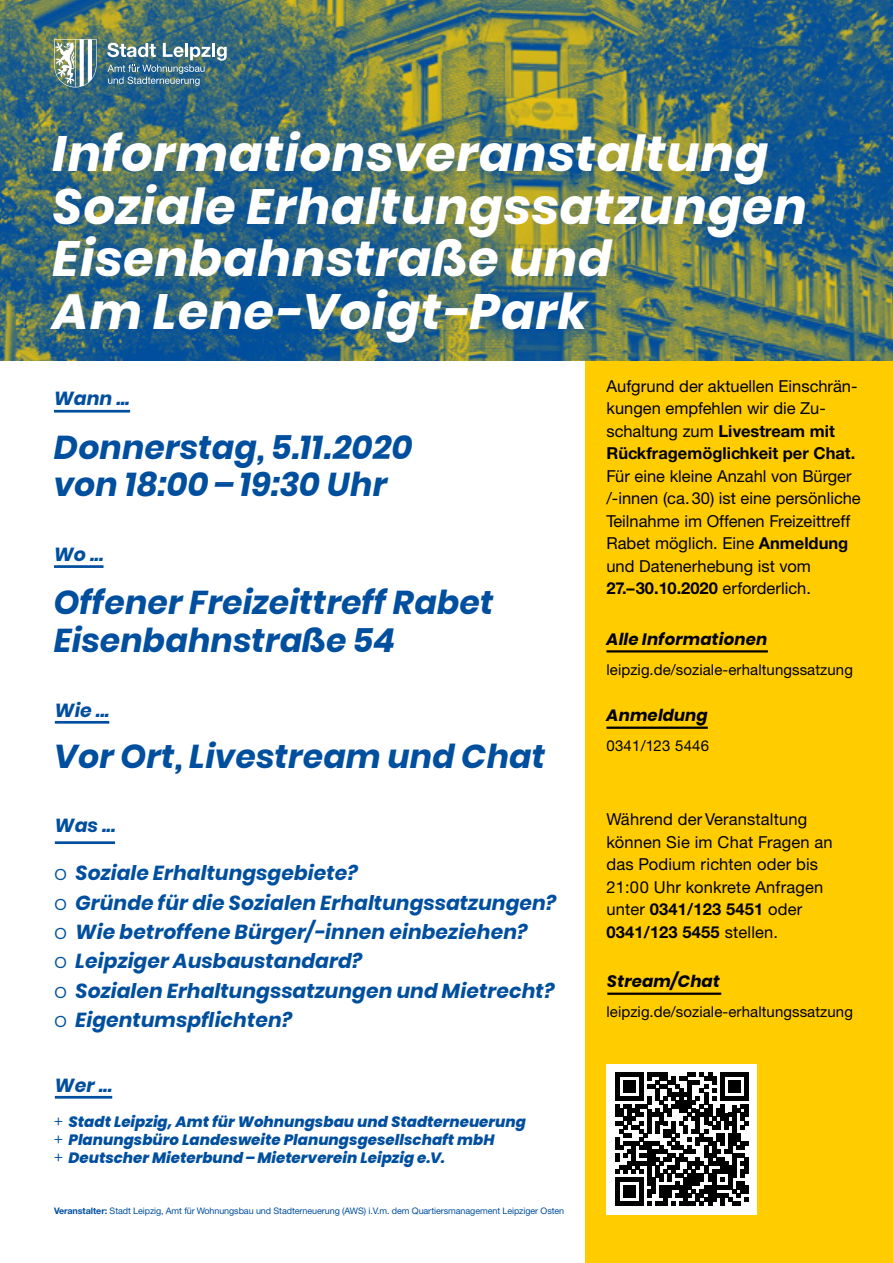
<style>
.page{position:relative;width:893px;height:1263px;background:#fff}
.page>*{position:absolute;margin:0;border:0;box-sizing:border-box;transform-origin:0 0}
.t1{font:italic 700 49.5px/52.5px "Poppins";letter-spacing:.015em;color:#fff}
.t2{font:italic 700 33px/37.5px "Poppins";letter-spacing:.005em;color:#004f9f}
.t3{font:italic 700 20.25px "Poppins";letter-spacing:.005em;color:#004f9f}
.t4{font:italic 700 18.9px "Poppins";color:#004f9f}
.t5{font:16.5px/22.5px "Helvetica Neue CE";color:#000}
.t6{font:italic 700 16.5px "Poppins";letter-spacing:.01em;color:#000}
.t7{font:italic 800 15px "Poppins";color:#004f9f}
.t8{font:15px "Helvetica Neue CE";letter-spacing:.005em;color:#000}
.t9{font:9px "Helvetica Neue CE";letter-spacing:-.01em;color:#004f9f}
.s1{font-weight:300;font-style:normal}
.s2{font-weight:700}
</style>
<div class="page">
<img style="left:0;top:0;width:893px;height:361px">
<hr style="left:54px;top:410px;width:76px;height:3px;background:#004f9f">
<hr style="left:54px;top:565px;width:50px;height:3px;background:#004f9f">
<hr style="left:55px;top:1096px;width:57px;height:2px;background:#004f9f">
<div style="left:585px;top:361px;width:308px;height:902px;background:#fc0"></div>
<hr style="left:606px;top:727px;width:102px;height:2px;background:#000">
<hr style="left:606px;top:650px;width:162px;height:2px;background:#000">
<svg style="left:54px;top:39px;width:43px;height:48px"></svg>
<svg style="left:107px;top:43px;width:120px;height:43px;background:#5f889a"></svg>
<hr style="left:55px;top:841px;width:60px;height:3px;background:#004f9f">
<hr style="left:55px;top:721px;width:54px;height:3px;background:#004f9f">
<hr style="left:607px;top:992px;width:114px;height:3px;background:#000">
<div style="left:606px;top:1064px;width:151px;height:150px;background:#fff"></div>
<svg style="left:615px;top:1072px;width:133px;height:134px"></svg>
<p class="t1" style="left:53px;top:128px;width:755px">Informationsveranstaltung<br>Soziale Erhaltungssatzungen<br>Eisenbahnstraße und<br>Am Lene-Voigt-Park</p>
<p class="t4" style="left:54px;top:388px;width:77px">Wann ...</p>
<p class="t2" style="left:54px;top:429px;width:360px">Donnerstag, 5.11.2020 von 18:00–19:30 Uhr</p>
<p class="t4" style="left:54px;top:543px;width:51px">Wo ...</p>
<p class="t2" style="left:54px;top:584px;width:441px">Offener Freizeittreff Rabet<br>Eisenbahnstraße 54</p>
<p class="t4" style="left:55px;top:699px;width:56px">Wie ...</p>
<p class="t2" style="left:54px;top:738px;width:493px">Vor Ort, Livestream und Chat</p>
<p class="t4" style="left:55px;top:815px;width:62px">Was ...</p>
<p class="t3" style="left:54px;top:861px;width:306px"><span class="s1">o</span> Soziale Erhaltungsgebiete?</p>
<p class="t3" style="left:54px;top:891px;width:504px"><span class="s1">o</span> Gründe für die Sozialen Erhaltungssatzungen?</p>
<p class="t3" style="left:54px;top:920px;width:475px"><span class="s1">o</span> Wie betroffene Bürger/-innen einbeziehen?</p>
<p class="t3" style="left:54px;top:949px;width:310px"><span class="s1">o</span> Leipziger Ausbaustandard?</p>
<p class="t3" style="left:54px;top:979px;width:502px"><span class="s1">o</span> Sozialen Erhaltungssatzungen und Mietrecht?</p>
<p class="t3" style="left:54px;top:1008px;width:240px"><span class="s1">o</span> Eigentumspflichten?</p>
<p class="t4" style="left:55px;top:1074px;width:58px">Wer ...</p>
<p class="t7" style="left:54px;top:1112px;width:473px"><span class="s1">+</span> Stadt Leipzig, Amt für Wohnungsbau und Stadterneuerung</p>
<p class="t7" style="left:54px;top:1130px;width:442px"><span class="s1">+</span> Planungsbüro Landesweite Planungsgesellschaft mbH</p>
<p class="t7" style="left:54px;top:1148px;width:393px"><span class="s1">+</span> Deutscher Mieterbund–Mieterverein Leipzig e.V.</p>
<p class="t9" style="left:54px;top:1206px;width:512px"><span class="s2">Veranstalter:</span> Stadt Leipzig, Amt für Wohnungsbau und Stadterneuerung (AWS) i.V.m. dem Quartiersmanagement Leipziger Osten</p>
<p class="t5" style="left:606px;top:375px;width:256px">Aufgrund der aktuellen Einschrän&shy;kungen empfehlen wir die Zu&shy;schaltung zum <span class="s2">Livestream mit<br>Rückfragemöglichkeit per Chat.<br></span>Für eine kleine Anzahl von Bürger /-innen (ca.30) ist eine persönliche<br>Teilnahme im Offenen Freizeittreff<br>Rabet möglich. Eine <span class="s2">Anmeldung </span>und Datenerhebung ist vom<br><span class="s2">27.–30.10.2020</span> erforderlich.</p>
<p class="t6" style="left:606px;top:629px;width:162px">Alle Informationen</p>
<p class="t8" style="left:606px;top:660px;width:248px">leipzig.de/soziale-erhaltungssatzung</p>
<p class="t6" style="left:606px;top:706px;width:103px">Anmeldung</p>
<p class="t8" style="left:606px;top:737px;width:104px">0341/123 5446</p>
<p class="t5" style="left:606px;top:808px;width:228px">Während der Veranstaltung können Sie im Chat Fragen an das Podium richten oder bis<br>21:00 Uhr konkrete Anfragen unter <span class="s2">0341/123 5451</span> oder<br><span class="s2">0341/123 5455</span> stellen.</p>
<p class="t6" style="left:607px;top:971px;width:114px">Stream/Chat</p>
<p class="t8" style="left:606px;top:1003px;width:248px">leipzig.de/soziale-erhaltungssatzung</p>
</div>
